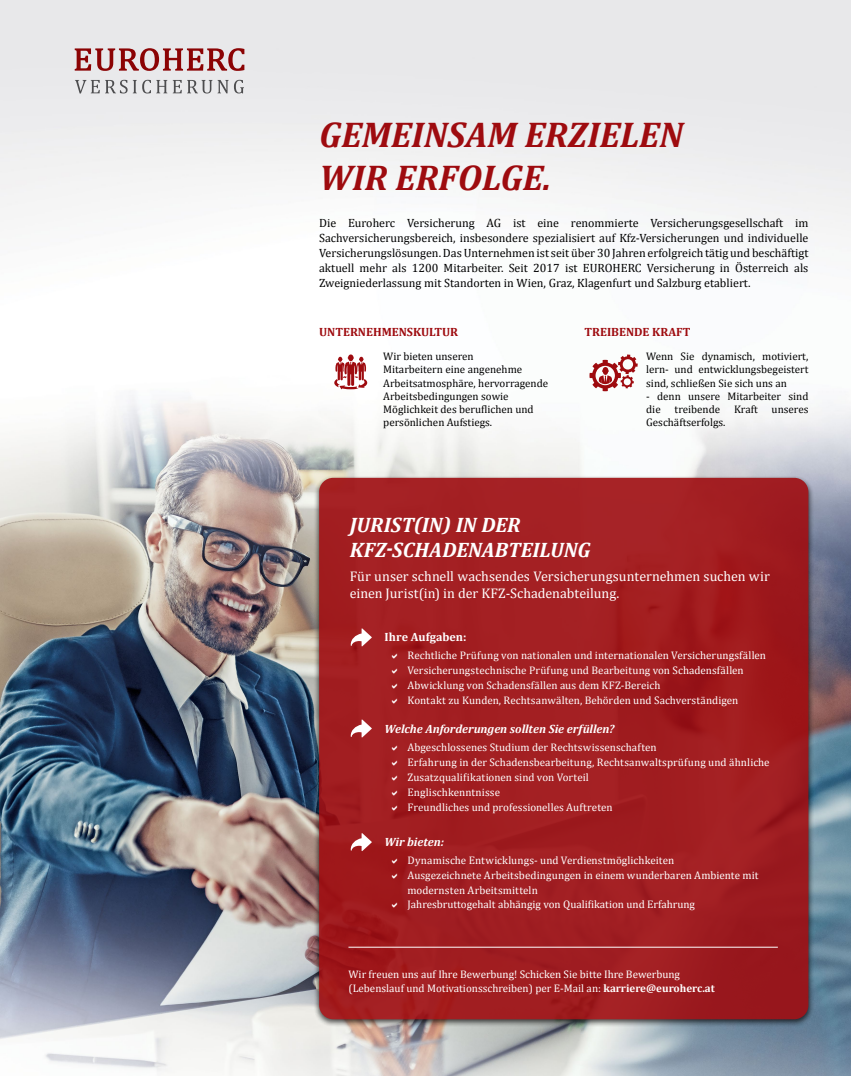
<style>
.page{position:relative;width:851px;height:1076px;background:#fff}
.page>*{position:absolute;margin:0;border:0;box-sizing:border-box;transform-origin:0 0}
.t1{font:italic 700 36px/43.2px "Cambria";color:#9e0b0f}
.t2{font:italic 700 21px/25.2px "Cambria";color:#fff}
.t3{font:14px/16.8px "Cambria";color:#fff}
.t4{font:12px/15px "Cambria";color:#000;text-align:justify}
.t5{font:italic 700 12px "Cambria";letter-spacing:-.005em;color:#fff}
.t6{font:700 12px "Cambria";color:#9e0b0f}
.t7{font:700 12px "Cambria";letter-spacing:.01em;color:#fff}
.t8{font:11px/15px "Cambria";color:#fff}
.t9{font:11px/13.2px "Cambria";color:#000}
.s1{font-weight:700}
</style>
<div class="page">
<img style="left:0;top:0;width:850px;height:1076px">
<svg style="left:75px;top:48px;width:169px;height:23px;background:#c1898b"></svg>
<svg style="left:75px;top:80px;width:92px;height:13px"></svg>
<svg style="left:173px;top:80px;width:55px;height:13px"></svg>
<svg style="left:234px;top:80px;width:10px;height:13px"></svg>
<svg style="left:589px;top:354px;width:48px;height:37px"></svg>
<svg style="left:334px;top:354px;width:33px;height:35px"></svg>
<div style="left:313px;top:475px;width:500px;height:552px;background:#000;opacity:.75"></div>
<div style="left:319px;top:478px;width:489px;height:541px;background:#a21e21;border-radius:14px"></div>
<svg style="left:350px;top:628px;width:22px;height:18px"></svg>
<svg style="left:350px;top:719px;width:22px;height:18px"></svg>
<svg style="left:350px;top:833px;width:22px;height:18px"></svg>
<hr style="left:348px;top:947px;width:429px;height:1px;background:#fff">
<h1 class="t1" style="left:319px;top:112px;width:365px">GEMEINSAM ERZIELEN<br>WIR ERFOLGE.</h1>
<p class="t4" style="left:319px;top:216px;width:490px">Die Euroherc Versicherung AG ist eine renommierte Versicherungsgesellschaft im Sachversicherungsbereich, insbesondere spezialisiert auf Kfz-Versicherungen und individuelle Versicherungslösungen. Das Unternehmen ist seit über 30 Jahren erfolgreich tätig und beschäftigt aktuell mehr als 1200 Mitarbeiter. Seit 2017 ist EUROHERC Versicherung in Österreich als Zweigniederlassung mit Standorten in Wien, Graz, Klagenfurt und Salzburg etabliert.</p>
<p class="t6" style="left:319px;top:324px;width:140px">UNTERNEHMENSKULTUR</p>
<p class="t6" style="left:584px;top:324px;width:107px">TREIBENDE KRAFT</p>
<p class="t9" style="left:383px;top:350px;width:166px">Wir bieten unseren<br>Mitarbeitern eine angenehme<br>Arbeitsatmosphäre, hervorragende<br>Arbeitsbedingungen sowie<br>Möglichkeit des beruflichen und persönlichen Aufstiegs.</p>
<p class="t9" style="left:646px;top:350px;width:164px;text-align:justify">Wenn Sie dynamisch, motiviert, lern- und entwicklungsbegeistert sind, schließen Sie sich uns an</p>
<p class="t9" style="left:646px;top:389px;width:164px">- denn unsere Mitarbeiter sind die</p>
<p class="t9" style="left:674px;top:402px;width:47px">treibende</p>
<p class="t9" style="left:734px;top:402px;width:25px">Kraft</p>
<p class="t9" style="left:771px;top:402px;width:38px">unseres</p>
<p class="t9" style="left:646px;top:416px;width:81px">Geschäftserfolgs.</p>
<h2 class="t2" style="left:350px;top:511px;width:242px">JURIST(IN) IN DER<br>KFZ-SCHADENABTEILUNG</h2>
<p class="t3" style="left:350px;top:567px;width:421px">Für unser schnell wachsendes Versicherungsunternehmen suchen wir einen Jurist(in) in der KFZ-Schadenabteilung.</p>
<p class="t7" style="left:384px;top:628px;width:83px">Ihre Aufgaben:</p>
<p class="t8" style="left:407px;top:647px;width:360px">Rechtliche Prüfung von nationalen und internationalen Versicherungsfällen Versicherungstechnische Prüfung und Bearbeitung von Schadensfällen Abwicklung von Schadensfällen aus dem KFZ-Bereich<br>Kontakt zu Kunden, Rechtsanwälten, Behörden und Sachverständigen</p>
<p class="t5" style="left:384px;top:720px;width:231px">Welche Anforderungen sollten Sie erfüllen?</p>
<p class="t8" style="left:407px;top:739px;width:363px">Abgeschlossenes Studium der Rechtswissenschaften<br>Erfahrung in der Schadensbearbeitung, Rechtsanwaltsprüfung und ähnliche Zusatzqualifikationen sind von Vorteil<br>Englischkenntnisse<br>Freundliches und professionelles Auftreten</p>
<p class="t5" style="left:384px;top:834px;width:61px">Wir bieten:</p>
<p class="t8" style="left:407px;top:853px;width:352px">Dynamische Entwicklungs- und Verdienstmöglichkeiten<br>Ausgezeichnete Arbeitsbedingungen in einem wunderbaren Ambiente mit modernsten Arbeitsmitteln</p>
<p class="t8" style="left:407px;top:896px;width:289px">Jahresbruttogehalt abhängig von Qualifikation und Erfahrung</p>
<p class="t8" style="left:348px;top:967px;width:368px;line-height:14px">Wir freuen uns auf Ihre Bewerbung! Schicken Sie bitte Ihre Bewerbung (Lebenslauf und Motivationsschreiben) per E-Mail an: <span class="s1">karriere@euroherc.at</span></p>
</div>
